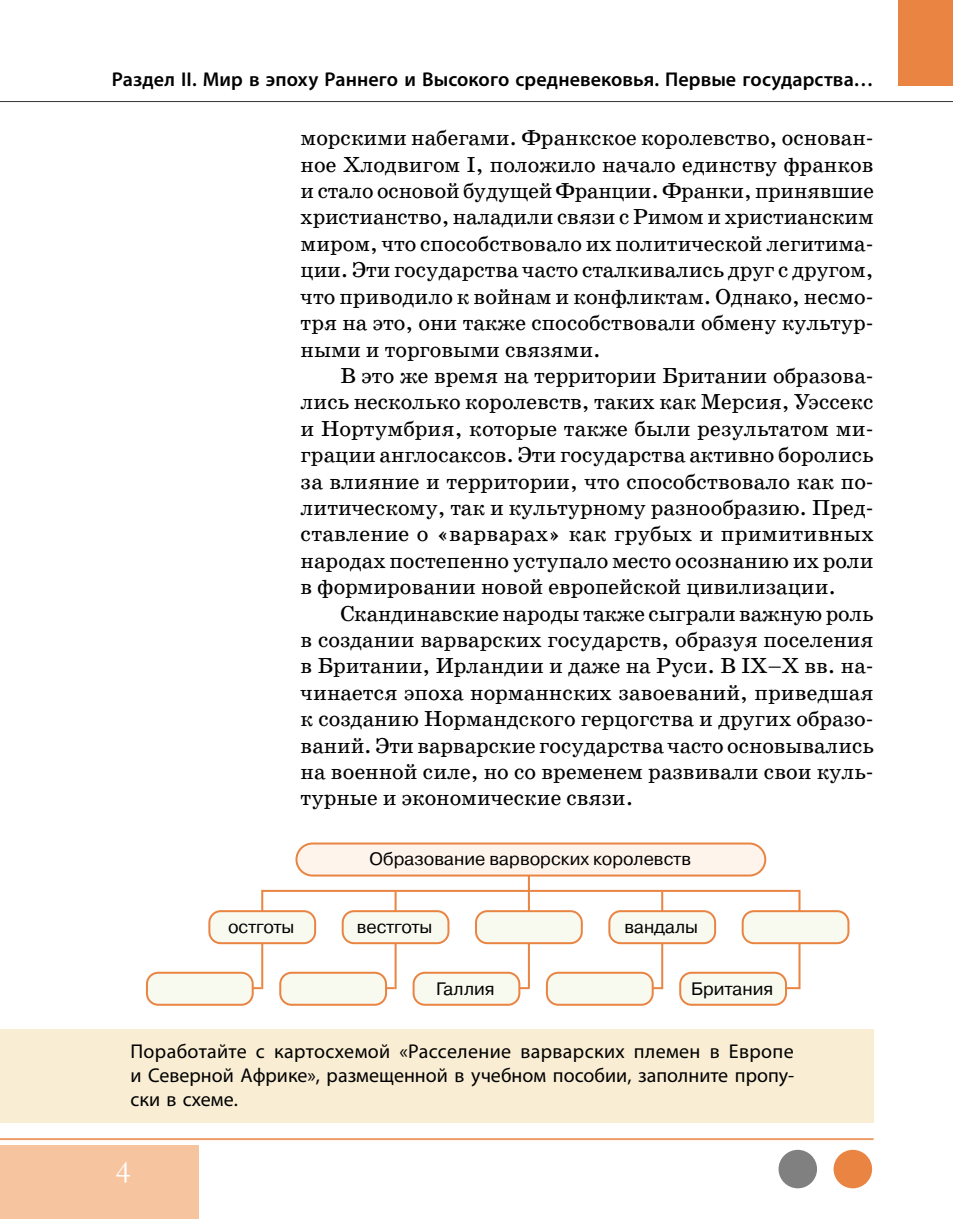
<style>
.page{position:relative;width:953px;height:1219px;background:#fff}
.page>*{position:absolute;margin:0;border:0;box-sizing:border-box;transform-origin:0 0}
.t1{font:32px "Garamond";color:#fff}
.t2{font:22px/26.4px "School Book Web";color:#000;text-align:justify}
.t3{font:20px/24px "Myriad Pro";color:#000;text-align:justify}
.t4{font:600 20px "Myriad Pro";letter-spacing:.005em;color:#000}
.t5{font:18px "Pragmatica Web";color:#000}
.t6{font:18px "Pragmatica Web";letter-spacing:-.02em;color:#000}
</style>
<div class="page">
<hr style="left:0;top:101px;width:952px;height:1px;background:#000">
<div style="left:898px;top:0;width:54px;height:86px;background:#e98442"></div>
<div style="left:0;top:1145px;width:198px;height:74px;background:#f6c49f"></div>
<div style="left:778px;top:1150px;width:39px;height:38px;background:#808080;border-radius:50%"></div>
<div style="left:833px;top:1150px;width:39px;height:38px;background:#e98442;border-radius:50%"></div>
<hr style="left:0;top:1138px;width:873px;height:2px;background:#e98442">
<div style="left:0;top:1029px;width:873px;height:93px;background:#f9edd4"></div>
<div style="left:296px;top:843px;width:469px;height:32px;background:#fef4ec;border-radius:16px"></div>
<div style="left:295px;top:842px;width:471px;height:34px;border:2px solid #e98442;border-radius:16px"></div>
<hr style="left:262px;top:890px;width:537px;height:2px;background:#e98442">
<hr style="left:261px;top:890px;width:2px;height:99px;background:#e98442">
<hr style="left:394px;top:892px;width:2px;height:97px;background:#e98442">
<hr style="left:528px;top:876px;width:2px;height:113px;background:#e98442">
<hr style="left:661px;top:892px;width:2px;height:97px;background:#e98442">
<hr style="left:798px;top:890px;width:2px;height:99px;background:#e98442">
<svg style="left:787px;top:987px;width:12px;height:2px"></svg>
<svg style="left:653px;top:987px;width:8px;height:2px"></svg>
<svg style="left:520px;top:987px;width:8px;height:2px"></svg>
<svg style="left:387px;top:987px;width:7px;height:2px"></svg>
<svg style="left:254px;top:987px;width:7px;height:2px"></svg>
<div style="left:209px;top:911px;width:106px;height:32px;background:#f8f9ef;border-radius:11px"></div>
<div style="left:208px;top:910px;width:108px;height:34px;border:2px solid #e98442;border-radius:11px"></div>
<div style="left:147px;top:973px;width:106px;height:32px;background:#f8f9ef;border-radius:11px"></div>
<div style="left:146px;top:972px;width:108px;height:34px;border:2px solid #e98442;border-radius:11px"></div>
<div style="left:343px;top:911px;width:105px;height:32px;background:#f8f9ef;border-radius:11px"></div>
<div style="left:342px;top:910px;width:107px;height:34px;border:2px solid #e98442;border-radius:11px"></div>
<div style="left:280px;top:973px;width:106px;height:32px;background:#f8f9ef;border-radius:11px"></div>
<div style="left:279px;top:972px;width:108px;height:34px;border:2px solid #e98442;border-radius:11px"></div>
<div style="left:476px;top:911px;width:105px;height:32px;background:#f8f9ef;border-radius:11px"></div>
<div style="left:475px;top:910px;width:107px;height:34px;border:2px solid #e98442;border-radius:11px"></div>
<div style="left:413px;top:973px;width:106px;height:32px;background:#f8f9ef;border-radius:11px"></div>
<div style="left:412px;top:972px;width:108px;height:34px;border:2px solid #e98442;border-radius:11px"></div>
<div style="left:609px;top:911px;width:106px;height:32px;background:#f8f9ef;border-radius:11px"></div>
<div style="left:608px;top:910px;width:108px;height:34px;border:2px solid #e98442;border-radius:11px"></div>
<div style="left:547px;top:973px;width:105px;height:32px;background:#f8f9ef;border-radius:11px"></div>
<div style="left:546px;top:972px;width:107px;height:34px;border:2px solid #e98442;border-radius:11px"></div>
<div style="left:742px;top:911px;width:106px;height:32px;background:#f8f9ef;border-radius:11px"></div>
<div style="left:741px;top:910px;width:108px;height:34px;border:2px solid #e98442;border-radius:11px"></div>
<div style="left:680px;top:973px;width:106px;height:32px;background:#f8f9ef;border-radius:11px"></div>
<div style="left:679px;top:972px;width:108px;height:34px;border:2px solid #e98442;border-radius:11px"></div>
<p class="t4" style="left:112px;top:67px;width:763px">Раздел II. Мир в эпоху Раннего и Высокого средневековья. Первые государства…</p>
<p class="t2" style="left:300px;top:125px;width:574px">морскими набегами. Франкское королевство, основан&shy;ное Хлодвигом I, положило начало единству франков и стало основой будущей Франции. Франки, принявшие христианство, наладили связи с Римом и христианским миром, что способствовало их политической легитима&shy;ции. Эти государства часто сталкивались друг с другом, что приводило к войнам и конфликтам. Однако, несмо&shy;тря на это, они также способствовали обмену культур&shy;ными и торговыми связями.</p>
<p class="t2" style="left:300px;top:363px;width:574px;text-indent:40px">В это же время на территории Британии образова&shy;лись несколько королевств, таких как Мерсия, Уэссекс и Нортумбрия, которые также были результатом ми&shy;грации англосаксов. Эти государства активно боролись за влияние и территории, что способствовало как по&shy;литическому, так и культурному разнообразию. Пред&shy;ставление о «варварах» как грубых и примитивных народах постепенно уступало место осознанию их роли в формировании новой европейской цивилизации.</p>
<p class="t2" style="left:300px;top:600px;width:574px;text-indent:40px">Скандинавские народы также сыграли важную роль в создании варварских государств, образуя поселения в Британии, Ирландии и даже на Руси. В IX–X вв. на&shy;чинается эпоха норманнских завоеваний, приведшая к созданию Нормандского герцогства и других образо&shy;ваний. Эти варварские государства часто основывались на военной силе, но со временем развивали свои куль&shy;турные и экономические связи.</p>
<p class="t5" style="left:369px;top:848px;width:323px">Образование варворских королевств</p>
<p class="t6" style="left:228px;top:916px;width:68px">остготы</p>
<p class="t6" style="left:356px;top:916px;width:77px">вестготы</p>
<p class="t5" style="left:436px;top:977px;width:60px">Галлия</p>
<p class="t5" style="left:624px;top:916px;width:75px">вандалы</p>
<p class="t5" style="left:691px;top:977px;width:84px">Британия</p>
<p class="t3" style="left:130px;top:1039px;width:665px">Поработайте с картосхемой «Расселение варварских племен в Европе и Северной Африке», размещенной в учебном пособии, заполните пропу&shy;ски в схеме.</p>
<h1 class="t1" style="left:115px;top:1150px;width:17px">4</h1>
</div>
